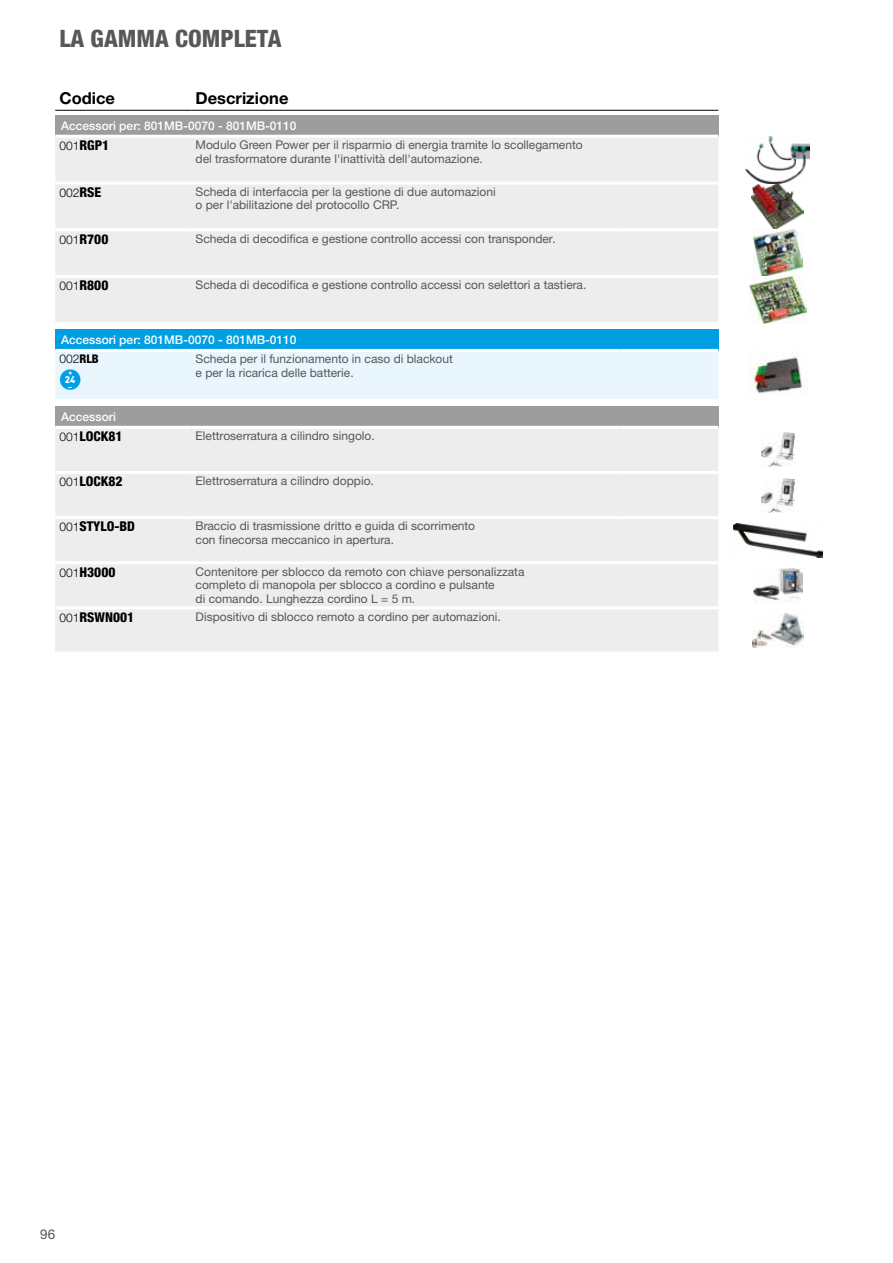
<style>
.page{position:relative;width:893px;height:1263px;background:#fff}
.page>*{position:absolute;margin:0;border:0;box-sizing:border-box;transform-origin:0 0}
.t1{font:800 condensed 24px "Helvetica Neue LTW1 G";color:#575756}
.t2{font:700 16.5px "Helvetica Neue LTW1 G";color:#000}
.t3{font:800 condensed 13.5px "Helvetica Neue LTW1 G";color:#000}
.t4{font:13.5px "Helvetica Neue LTW1 G";color:#575756}
.t5{font:12px/13.5px "Helvetica Neue LTW1 G";color:#575756}
.t6{font:500 12px/19.2px "Helvetica Neue LTW1 G";color:#fff}
.t7{font:300 12px "Helvetica Neue LTW1 G";color:#000}
.t8{font:11.25px "Came Type";color:#fff}
.s1{font-weight:300;font-stretch:normal;font-size:12px}
.s2{font-weight:800;font-stretch:condensed;font-size:13.5px}
.s3{font-weight:300;color:#000}
.s4{font-weight:800;font-stretch:condensed;color:#000}
</style>
<div class="page">
<hr style="left:55px;top:110px;width:136px;height:1px;background:#000">
<hr style="left:191px;top:110px;width:213px;height:1px;background:#000">
<hr style="left:404px;top:110px;width:314px;height:1px;background:#000">
<div style="left:55px;top:115px;width:663px;height:21px;background:#9d9d9c"></div>
<div style="left:55px;top:138px;width:663px;height:184px;background:#ededed"></div>
<hr style="left:55px;top:135px;width:136px;height:3px;background:#fff">
<hr style="left:191px;top:135px;width:429px;height:3px;background:#fff">
<hr style="left:620px;top:135px;width:98px;height:3px;background:#fff">
<hr style="left:55px;top:181px;width:136px;height:3px;background:#fff">
<hr style="left:191px;top:181px;width:429px;height:3px;background:#fff">
<hr style="left:620px;top:181px;width:98px;height:3px;background:#fff">
<hr style="left:55px;top:228px;width:136px;height:3px;background:#fff">
<hr style="left:191px;top:228px;width:429px;height:3px;background:#fff">
<hr style="left:620px;top:228px;width:98px;height:3px;background:#fff">
<hr style="left:55px;top:275px;width:136px;height:3px;background:#fff">
<hr style="left:191px;top:275px;width:429px;height:3px;background:#fff">
<hr style="left:620px;top:275px;width:98px;height:3px;background:#fff">
<img style="left:746px;top:136px;width:64px;height:47px">
<img style="left:752px;top:183px;width:52px;height:47px">
<img style="left:753px;top:230px;width:49px;height:47px">
<img style="left:749px;top:277px;width:57px;height:46px">
<div style="left:55px;top:329px;width:663px;height:21px;background:#009fe3"></div>
<hr style="left:55px;top:349px;width:136px;height:3px;background:#fff">
<hr style="left:191px;top:349px;width:429px;height:3px;background:#fff">
<hr style="left:620px;top:349px;width:98px;height:3px;background:#fff">
<div style="left:55px;top:350px;width:663px;height:49px;background:#eaf6fe"></div>
<img style="left:748px;top:353px;width:55px;height:41px">
<div style="left:55px;top:406px;width:663px;height:21px;background:#9d9d9c"></div>
<div style="left:55px;top:429px;width:663px;height:222px;background:#ededed"></div>
<hr style="left:55px;top:426px;width:136px;height:3px;background:#fff">
<hr style="left:191px;top:426px;width:429px;height:3px;background:#fff">
<hr style="left:620px;top:426px;width:98px;height:3px;background:#fff">
<hr style="left:55px;top:471px;width:136px;height:3px;background:#fff">
<hr style="left:191px;top:471px;width:429px;height:3px;background:#fff">
<hr style="left:620px;top:471px;width:98px;height:3px;background:#fff">
<hr style="left:55px;top:516px;width:136px;height:3px;background:#fff">
<hr style="left:191px;top:516px;width:429px;height:3px;background:#fff">
<hr style="left:620px;top:516px;width:98px;height:3px;background:#fff">
<hr style="left:55px;top:561px;width:136px;height:3px;background:#fff">
<hr style="left:191px;top:561px;width:429px;height:3px;background:#fff">
<hr style="left:620px;top:561px;width:98px;height:3px;background:#fff">
<hr style="left:55px;top:606px;width:136px;height:3px;background:#fff">
<hr style="left:191px;top:606px;width:429px;height:3px;background:#fff">
<hr style="left:620px;top:606px;width:98px;height:3px;background:#fff">
<img style="left:762px;top:433px;width:32px;height:34px">
<img style="left:762px;top:478px;width:32px;height:34px">
<img style="left:733px;top:523px;width:89px;height:34px">
<img style="left:754px;top:568px;width:48px;height:34px">
<img style="left:753px;top:613px;width:50px;height:34px">
<h1 class="t1" style="left:60px;top:24px;width:224px">LA GAMMA COMPLETA</h1>
<h2 class="t2" style="left:60px;top:88px;width:57px">Codice</h2>
<h2 class="t2" style="left:196px;top:88px;width:94px">Descrizione</h2>
<p class="t6" style="left:61px;top:116px;width:237px">Accessori per: 801MB-0070 - 801MB-0110</p>
<p class="t3" style="left:60px;top:137px;width:51px"><span class="s1">001</span>RGP1</p>
<p class="t5" style="left:196px;top:138px;width:388px">Modulo Green Power per il risparmio di energia tramite lo scollegamento del trasformatore durante l'inattività dell'automazione.</p>
<p class="t7" style="left:60px;top:185px;width:43px">002<span class="s2">RSE</span></p>
<p class="t5" style="left:196px;top:185px;width:302px">Scheda di interfaccia per la gestione di due automazioni o per l'abilitazione del protocollo CRP.</p>
<p class="t3" style="left:60px;top:231px;width:50px"><span class="s1">001</span>R700</p>
<p class="t5" style="left:196px;top:231px;width:362px">Scheda di decodifica e gestione controllo accessi con transponder.</p>
<p class="t3" style="left:60px;top:277px;width:50px"><span class="s1">001</span>R800</p>
<p class="t5" style="left:196px;top:278px;width:392px">Scheda di decodifica e gestione controllo accessi con selettori a tastiera.</p>
<p class="t6" style="left:60px;top:330px;width:239px">Accessori per: 801MB-0070 - 801MB-0110<br><span class="s3">002</span><span class="s4">RLB</span></p>
<p class="t8" style="left:65px;top:374px;width:12px">24</p>
<p class="t5" style="left:196px;top:352px;width:259px">Scheda per il funzionamento in caso di blackout e per la ricarica delle batterie.</p>
<p class="t6" style="left:61px;top:407px;width:56px">Accessori</p>
<p class="t3" style="left:60px;top:428px;width:65px"><span class="s1">001</span>LOCK81</p>
<p class="t5" style="left:196px;top:429px;width:181px">Elettroserratura a cilindro singolo.</p>
<p class="t3" style="left:60px;top:473px;width:65px"><span class="s1">001</span>LOCK82</p>
<p class="t5" style="left:196px;top:474px;width:180px">Elettroserratura a cilindro doppio.</p>
<p class="t3" style="left:60px;top:518px;width:77px"><span class="s1">001</span>STYLO-BD</p>
<p class="t5" style="left:196px;top:519px;width:281px">Braccio di trasmissione dritto e guida di scorrimento con finecorsa meccanico in apertura.</p>
<p class="t3" style="left:60px;top:564px;width:57px"><span class="s1">001</span>H3000</p>
<p class="t5" style="left:196px;top:564px;width:330px">Contenitore per sblocco da remoto con chiave personalizzata completo di manopola per sblocco a cordino e pulsante<br>di comando. Lunghezza cordino L = 5 m.</p>
<p class="t3" style="left:60px;top:609px;width:76px"><span class="s1">001</span>RSWN001</p>
<p class="t5" style="left:196px;top:610px;width:307px">Dispositivo di sblocco remoto a cordino per automazioni.</p>
<p class="t4" style="left:40px;top:1225px;width:17px">96</p>
</div>
